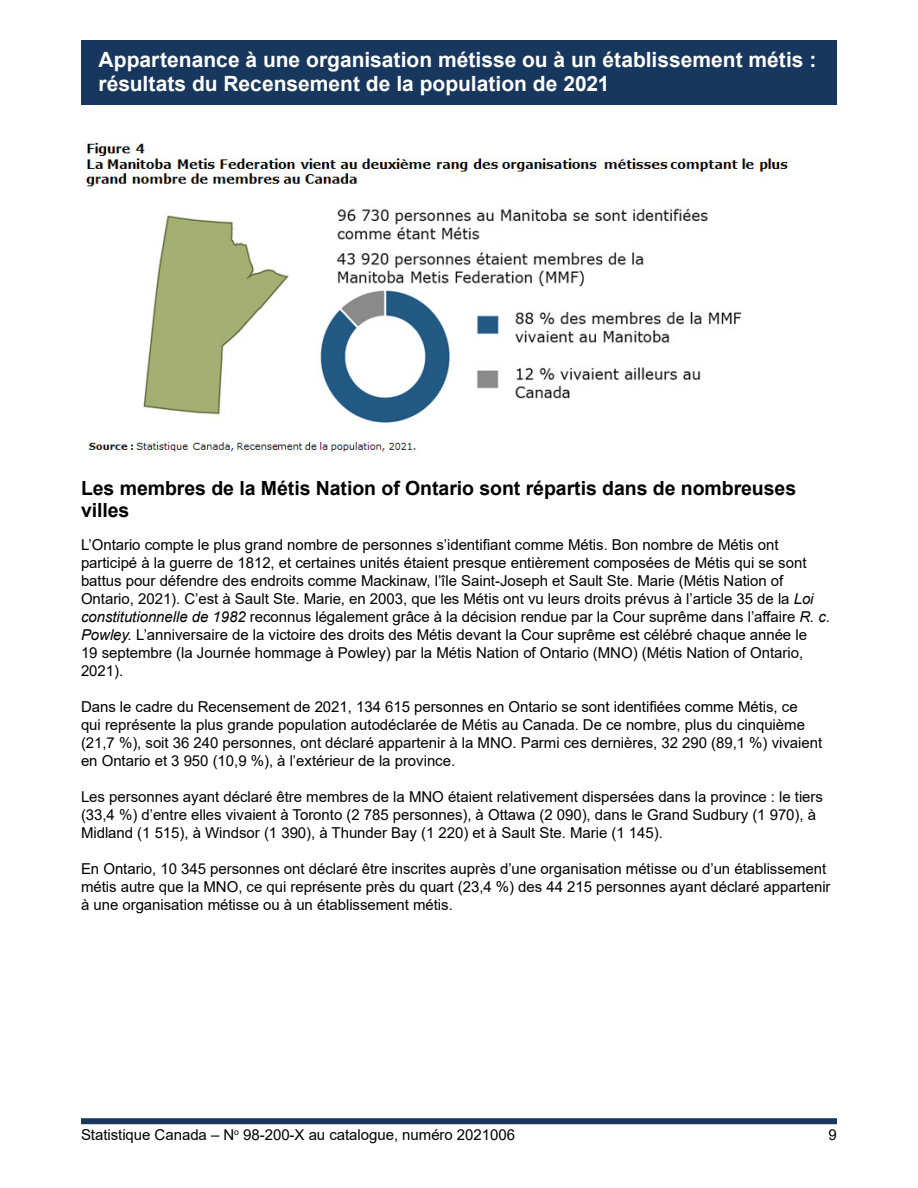
<style>
.page{position:relative;width:918px;height:1188px;background:#fff}
.page>*{position:absolute;margin:0;border:0;box-sizing:border-box;transform-origin:0 0}
.t1{font:700 21px/24px "Arial";color:#fff}
.t2{font:700 19.5px/22.5px "Arial";letter-spacing:-.005em;color:#000}
.t3{font:15px/18px "Arial";letter-spacing:-.005em;color:#000}
.s1{font-style:italic}
</style>
<div class="page">
<div style="left:81px;top:40px;width:756px;height:65px;background:#17375e"></div>
<div style="left:81px;top:1118px;width:756px;height:6px;background:#17375e"></div>
<img style="left:85px;top:142px;width:706px;height:313px">
<h1 class="t1" style="left:99px;top:48px;width:719px">Appartenance à une organisation métisse ou à un établissement métis : résultats du Recensement de la population de 2021</h1>
<h2 class="t2" style="left:81px;top:477px;width:717px">Les membres de la Métis Nation of Ontario sont répartis dans de nombreuses villes</h2>
<p class="t3" style="left:81px;top:536px;width:751px">L’Ontario compte le plus grand nombre de personnes s’identifiant comme Métis. Bon nombre de Métis ont participé à la guerre de 1812, et certaines unités étaient presque entièrement composées de Métis qui se sont battus pour défendre des endroits comme Mackinaw, l’île Saint-Joseph et Sault Ste. Marie (Métis Nation of Ontario, 2021). C’est à Sault Ste. Marie, en 2003, que les Métis ont vu leurs droits prévus à l’article 35 de la <span class="s1">Loi constitutionnelle de 1982</span> reconnus légalement grâce à la décision rendue par la Cour suprême dans l’affaire <span class="s1">R. c.<br>Powley.</span> L’anniversaire de la victoire des droits des Métis devant la Cour suprême est célébré chaque année le<br>19 septembre (la Journée hommage à Powley) par la Métis Nation of Ontario (MNO) (Métis Nation of Ontario, 2021).</p>
<p class="t3" style="left:81px;top:698px;width:743px">Dans le cadre du Recensement de 2021, 134 615 personnes en Ontario se sont identifiées comme Métis, ce<br>qui représente la plus grande population autodéclarée de Métis au Canada. De ce nombre, plus du cinquième (21,7 %), soit 36 240 personnes, ont déclaré appartenir à la MNO. Parmi ces dernières, 32 290 (89,1 %) vivaient en Ontario et 3 950 (10,9 %), à l’extérieur de la province.</p>
<p class="t3" style="left:81px;top:788px;width:744px">Les personnes ayant déclaré être membres de la MNO étaient relativement dispersées dans la province : le tiers (33,4 %) d’entre elles vivaient à Toronto (2 785 personnes), à Ottawa (2 090), dans le Grand Sudbury (1 970), à<br>Midland (1 515), à Windsor (1 390), à Thunder Bay (1 220) et à Sault Ste. Marie (1 145).</p>
<p class="t3" style="left:81px;top:860px;width:751px">En Ontario, 10 345 personnes ont déclaré être inscrites auprès d’une organisation métisse ou d’un établissement métis autre que la MNO, ce qui représente près du quart (23,4 %) des 44 215 personnes ayant déclaré appartenir à une organisation métisse ou à un établissement métis.</p>
<p class="t3" style="left:81px;top:1126px;width:436px">Statistique Canada – N<sup>o</sup> 98‑200-X au catalogue, numéro 2021006</p>
<p class="t3" style="left:829px;top:1126px;width:10px">9</p>
</div>
